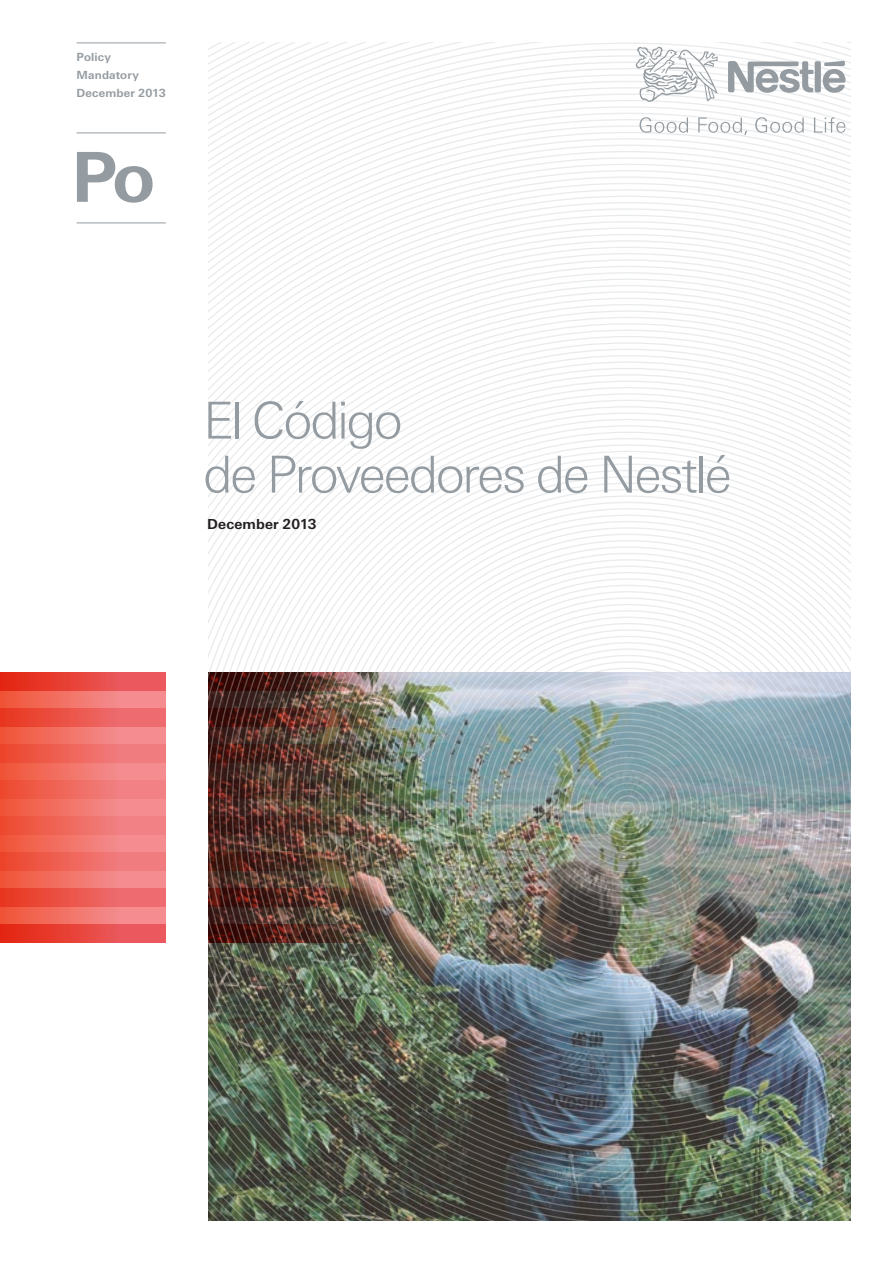
<style>
.page{position:relative;width:893px;height:1263px;background:#fff}
.page>*{position:absolute;margin:0;border:0;box-sizing:border-box;transform-origin:0 0}
.t1{font:300 51px/54px "LT Univers Basic";letter-spacing:-.05em;color:#959ca1}
.t2{font:700 13.8px "LT Univers Basic";letter-spacing:.01em;color:#231f20}
.t3{font:700 11.25px/18px "LT Univers Basic";letter-spacing:.015em;color:#959ca1}
</style>
<div class="page">
<svg style="left:208px;top:43px;width:642px;height:630px"></svg>
<svg style="left:0;top:691px;width:166px;height:234px;background:#f2766d"></svg>
<div style="left:0;top:673px;width:166px;height:18px;background:linear-gradient(to right,#e42812,#ec626b)"></div>
<div style="left:0;top:745px;width:166px;height:18px;background:linear-gradient(to right,#ec492e,#f28790)"></div>
<div style="left:0;top:816px;width:166px;height:18px;background:linear-gradient(to right,#ed4d32,#f38c95)"></div>
<div style="left:0;top:888px;width:166px;height:18px;background:linear-gradient(to right,#e93a22,#ef767f)"></div>
<div style="left:0;top:708px;width:166px;height:18px;background:linear-gradient(to right,#e93a22,#ef767f)"></div>
<div style="left:0;top:780px;width:166px;height:18px;background:linear-gradient(to right,#ed4d32,#f38c95)"></div>
<div style="left:0;top:853px;width:166px;height:18px;background:linear-gradient(to right,#ec492e,#f28790)"></div>
<div style="left:0;top:925px;width:166px;height:18px;background:linear-gradient(to right,#e42812,#ec626b)"></div>
<img style="left:208px;top:673px;width:642px;height:547px">
<svg style="left:77px;top:152px;width:76px;height:51px"></svg>
<div style="left:815px;top:61px;width:6px;height:31px;background:#959ca1;border-radius:2px"></div>
<svg style="left:823px;top:61px;width:22px;height:32px"></svg>
<svg style="left:728px;top:61px;width:85px;height:32px"></svg>
<svg style="left:635px;top:46px;width:83px;height:56px"></svg>
<svg style="left:639px;top:117px;width:49px;height:16px"></svg>
<svg style="left:698px;top:118px;width:49px;height:17px"></svg>
<svg style="left:755px;top:117px;width:49px;height:16px"></svg>
<svg style="left:814px;top:117px;width:31px;height:16px"></svg>
<hr style="left:77px;top:223px;width:89px;height:1px;background:#959ca1">
<hr style="left:77px;top:133px;width:89px;height:1px;background:#959ca1">
<hr style="left:77px;top:43px;width:89px;height:1px;background:#959ca1">
<p class="t3" style="left:77px;top:47px;width:91px">Policy<br>Mandatory<br>December 2013</p>
<p class="t1" style="left:203px;top:393px;width:530px">El Código<br>de Proveedores de Nestlé</p>
<p class="t2" style="left:207px;top:515px;width:111px">December 2013</p>
</div>
